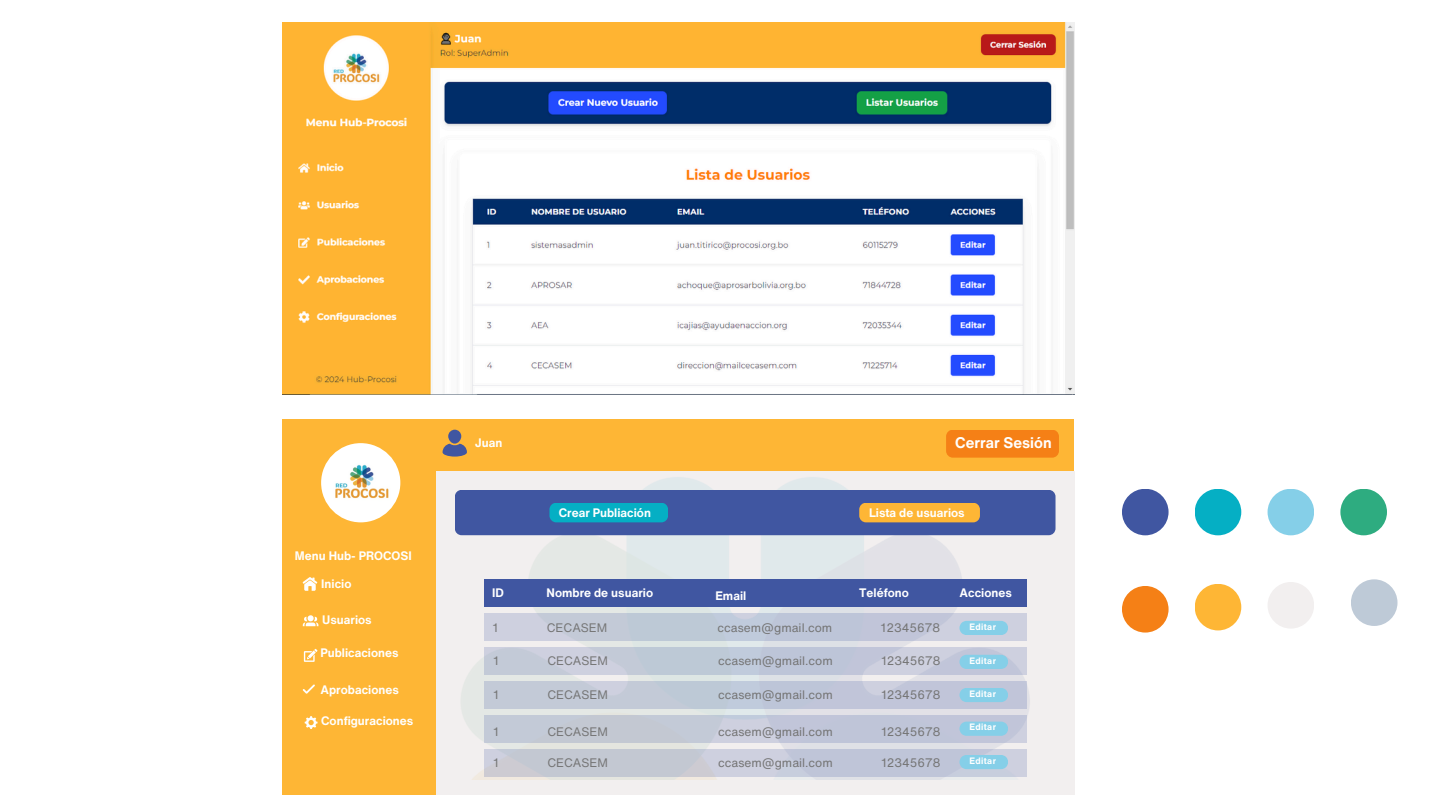
<style>
.page{position:relative;width:1440px;height:810px;background:#fff}
.page>*{position:absolute;margin:0;border:0;box-sizing:border-box;transform-origin:0 0}
.t1{font:700 15px "Helvetica Now Text";color:#fff}
.t2{font:12px "Helvetica Now Text";color:#757575}
.t3{font:700 12px "Helvetica Now Text";color:#fff}
.t4{font:700 9px "Helvetica Now Text";letter-spacing:.035em;color:#fff}
</style>
<div class="page">
<img style="left:283px;top:23px;width:792px;height:372px">
<div style="left:283px;top:419px;width:791px;height:375px;background:#feb635"></div>
<div style="left:436px;top:471px;width:638px;height:323px;background:#f2efef"></div>
<img style="left:398px;top:440px;width:644px;height:340px">
<div style="left:455px;top:490px;width:601px;height:45px;background:#4056a1;border-radius:7px"></div>
<div style="left:484px;top:579px;width:542px;height:28px;background:#4056a1"></div>
<div style="left:484px;top:613px;width:542px;height:28px;background:linear-gradient(to right,#c3cbd9,#c4c9db)"></div>
<div style="left:484px;top:647px;width:542px;height:28px;background:linear-gradient(to right,#c3ccd8,#c4c8db)"></div>
<div style="left:484px;top:715px;width:542px;height:28px;background:#c3c8d8"></div>
<div style="left:484px;top:681px;width:542px;height:28px;background:#c1c9d8"></div>
<div style="left:484px;top:749px;width:542px;height:28px;background:#c3c8d8"></div>
<div style="left:549px;top:503px;width:119px;height:19px;background:#05afc4;border-radius:7px"></div>
<div style="left:859px;top:503px;width:121px;height:19px;background:#feb635;border-radius:7px"></div>
<img style="left:321px;top:443px;width:79px;height:79px;border-radius:50%">
<svg style="left:303px;top:577px;width:14px;height:14px"></svg>
<svg style="left:303px;top:615px;width:15px;height:11px"></svg>
<svg style="left:304px;top:649px;width:13px;height:13px"></svg>
<svg style="left:303px;top:684px;width:12px;height:9px"></svg>
<svg style="left:305px;top:716px;width:12px;height:13px"></svg>
<div style="left:448px;top:430px;width:13px;height:14px;background:#4056a1;border-radius:50%"></div>
<svg style="left:443px;top:444px;width:24px;height:13px"></svg>
<div style="left:946px;top:430px;width:113px;height:28px;background:#f58016;border-radius:7px"></div>
<svg style="left:959px;top:621px;width:49px;height:14px"></svg>
<svg style="left:959px;top:655px;width:49px;height:14px"></svg>
<svg style="left:959px;top:688px;width:49px;height:14px"></svg>
<svg style="left:959px;top:722px;width:49px;height:14px"></svg>
<svg style="left:959px;top:755px;width:49px;height:14px"></svg>
<div style="left:1122px;top:489px;width:47px;height:46px;background:#4056a1;border-radius:50%"></div>
<div style="left:1195px;top:489px;width:46px;height:46px;background:#05afc4;border-radius:50%"></div>
<div style="left:1195px;top:584px;width:46px;height:46px;background:#feb635;border-radius:50%"></div>
<div style="left:1122px;top:586px;width:47px;height:47px;background:#f58016;border-radius:50%"></div>
<div style="left:1340px;top:489px;width:47px;height:46px;background:#2eac80;border-radius:50%"></div>
<div style="left:1268px;top:489px;width:46px;height:46px;background:#85cfe8;border-radius:50%"></div>
<div style="left:1268px;top:582px;width:46px;height:47px;background:#f2efef;border-radius:50%"></div>
<div style="left:1351px;top:579px;width:47px;height:47px;background:#becad7;border-radius:50%"></div>
<h3 class="t3" style="left:295px;top:547px;width:118px">Menu Hub- PROCOSI</h3>
<h3 class="t3" style="left:321px;top:575px;width:32px">Inicio</h3>
<p class="t3" style="left:322px;top:611px;width:51px">Usuarios</p>
<h3 class="t3" style="left:321px;top:643px;width:80px">Publicaciones</h3>
<h2 class="t3" style="left:321px;top:681px;width:80px">Aprobaciones</h2>
<h3 class="t3" style="left:321px;top:712px;width:94px">Configuraciones</h3>
<h3 class="t3" style="left:475px;top:434px;width:29px">Juan</h3>
<p class="t1" style="left:955px;top:432px;width:98px">Cerrar Sesión</p>
<h4 class="t3" style="left:559px;top:503px;width:94px">Crear Publiación</h4>
<h3 class="t3" style="left:869px;top:503px;width:97px">Lista de usuarios</h3>
<p class="t3" style="left:492px;top:584px;width:13px">ID</p>
<h4 class="t3" style="left:547px;top:584px;width:108px">Nombre de usuario</h4>
<p class="t3" style="left:859px;top:584px;width:51px">Teléfono</p>
<h4 class="t3" style="left:959px;top:584px;width:54px">Acciones</h4>
<p class="t2" style="left:493px;top:619px;width:7px">1</p>
<p class="t2" style="left:547px;top:619px;width:62px">CECASEM</p>
<p class="t2" style="left:718px;top:619px;width:116px">ccasem@gmail.com</p>
<p class="t2" style="left:881px;top:619px;width:61px">12345678</p>
<h4 class="t2" style="left:493px;top:652px;width:7px">1</h4>
<h4 class="t2" style="left:547px;top:652px;width:62px">CECASEM</h4>
<h4 class="t2" style="left:718px;top:652px;width:116px">ccasem@gmail.com</h4>
<h4 class="t2" style="left:881px;top:652px;width:61px">12345678</h4>
<p class="t2" style="left:493px;top:686px;width:7px">1</p>
<p class="t2" style="left:547px;top:686px;width:62px">CECASEM</p>
<p class="t2" style="left:718px;top:686px;width:116px">ccasem@gmail.com</p>
<p class="t2" style="left:881px;top:686px;width:61px">12345678</p>
<p class="t2" style="left:493px;top:722px;width:7px">1</p>
<p class="t2" style="left:547px;top:722px;width:62px">CECASEM</p>
<p class="t2" style="left:718px;top:722px;width:116px">ccasem@gmail.com</p>
<p class="t2" style="left:881px;top:722px;width:61px">12345678</p>
<h3 class="t2" style="left:493px;top:754px;width:7px">1</h3>
<h3 class="t2" style="left:547px;top:754px;width:62px">CECASEM</h3>
<h3 class="t2" style="left:718px;top:754px;width:116px">ccasem@gmail.com</h3>
<h3 class="t2" style="left:881px;top:754px;width:61px">12345678</h3>
<h4 class="t3" style="left:715px;top:586px;width:32px">Email</h4>
<h3 class="t4" style="left:970px;top:620px;width:28px">Editar</h3>
<p class="t4" style="left:970px;top:654px;width:28px">Editar</p>
<h3 class="t4" style="left:970px;top:687px;width:28px">Editar</h3>
<p class="t4" style="left:970px;top:720px;width:28px">Editar</p>
<h3 class="t4" style="left:970px;top:754px;width:28px">Editar</h3>
</div>
